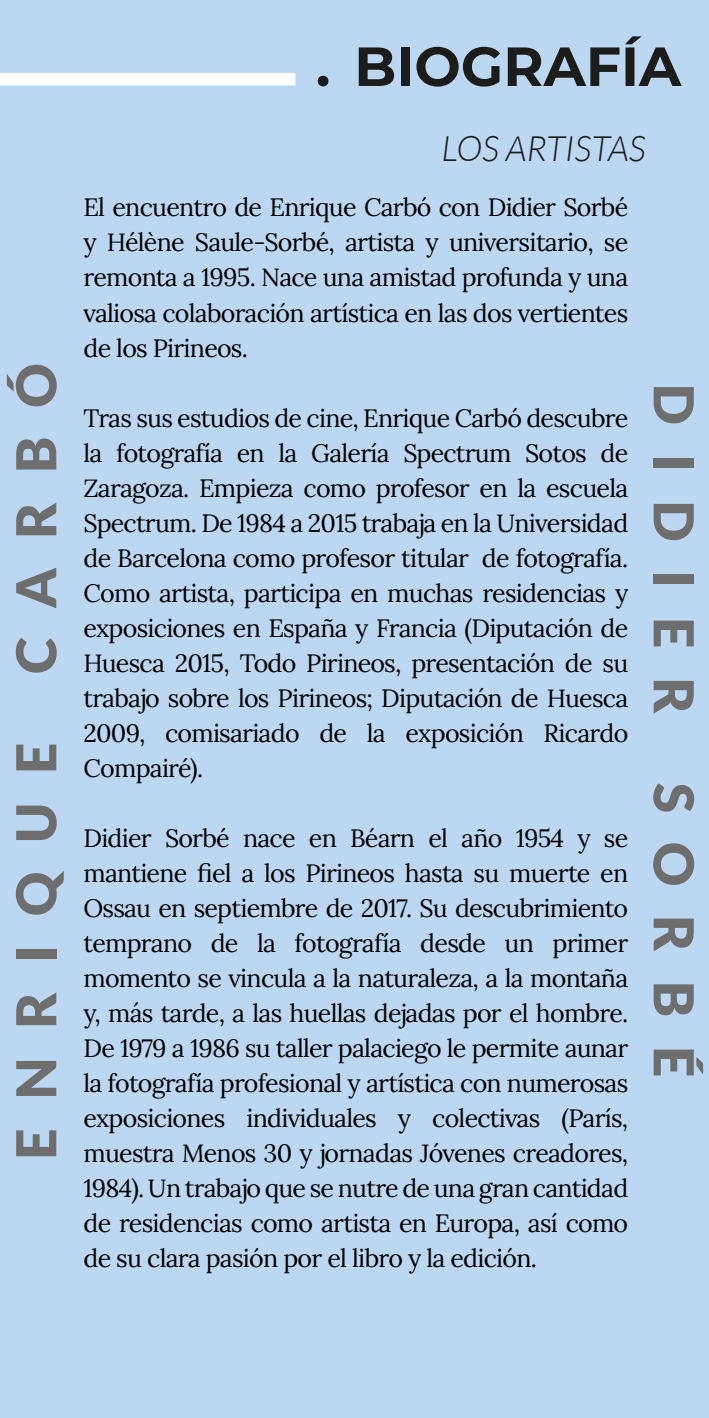
<style>
.page{position:relative;width:709px;height:1418px;background:#fff}
.page>*{position:absolute;margin:0;border:0;box-sizing:border-box;transform-origin:0 0}
.t1{font:900 55px "Lato";letter-spacing:.53em;color:#6e6e6e}
.t2{font:700 55px "Montserrat";color:#1c1c1a}
.t3{font:italic 300 35px "Lato";color:#1c1c1a}
.t4{font:25px/35px "Lora";letter-spacing:-.03em;color:#000;text-align:justify}
</style>
<div class="page">
<div style="left:0;top:0;width:709px;height:1417px;background:#bcd7f1"></div>
<div style="left:0;top:73px;width:295px;height:12px;background:#fff"></div>
<p class="t1" style="left:4px;top:673px;width:311px;rotate:-90deg">CARBÓ</p>
<p class="t1" style="left:4px;top:1159px;width:418px;rotate:-90deg">ENRIQUE</p>
<p class="t2" style="left:316px;top:27px;width:367px">. BIOGRAFÍA</p>
<p class="t3" style="left:441px;top:129px;width:206px">LOS ARTISTAS</p>
<p class="t4" style="left:83px;top:188px;width:546px">El encuentro de Enrique Carbó con Didier Sorbé y Hélène Saule-Sorbé, artista y universitario, se remonta a 1995. Nace una amistad profunda y una valiosa colaboración artística en las dos vertientes de los Pirineos.</p>
<p class="t4" style="left:83px;top:398px;width:546px">Tras sus estudios de cine, Enrique Carbó descubre la fotografía en la Galería Spectrum Sotos de Zaragoza. Empieza como profesor en la escuela Spectrum. De 1984 a 2015 trabaja en la Universidad de Barcelona como profesor titular de fotografía.<br>Como artista, participa en muchas residencias y exposiciones en España y Francia (Diputación de Huesca 2015, Todo Pirineos, presentación de su trabajo sobre los Pirineos; Diputación de Huesca 2009, comisariado de la exposición Ricardo Compairé).</p>
<p class="t4" style="left:83px;top:818px;width:546px">Didier Sorbé nace en Béarn el año 1954 y se mantiene fiel a los Pirineos hasta su muerte en Ossau en septiembre de 2017. Su descubrimiento temprano de la fotografía desde un primer momento se vincula a la naturaleza, a la montaña y, más tarde, a las huellas dejadas por el hombre.<br>De 1979 a 1986 su taller palaciego le permite aunar la fotografía profesional y artística con numerosas exposiciones individuales y colectivas (París, muestra Menos 30 y jornadas Jóvenes creadores, 1984). Un trabajo que se nutre de una gran cantidad de residencias como artista en Europa, así como de su clara pasión por el libro y la edición.</p>
<p class="t1" style="left:706px;top:384px;width:332px;rotate:90deg">DIDIER</p>
<p class="t1" style="left:706px;top:783px;width:296px;rotate:90deg">SORBÉ</p>
</div>
